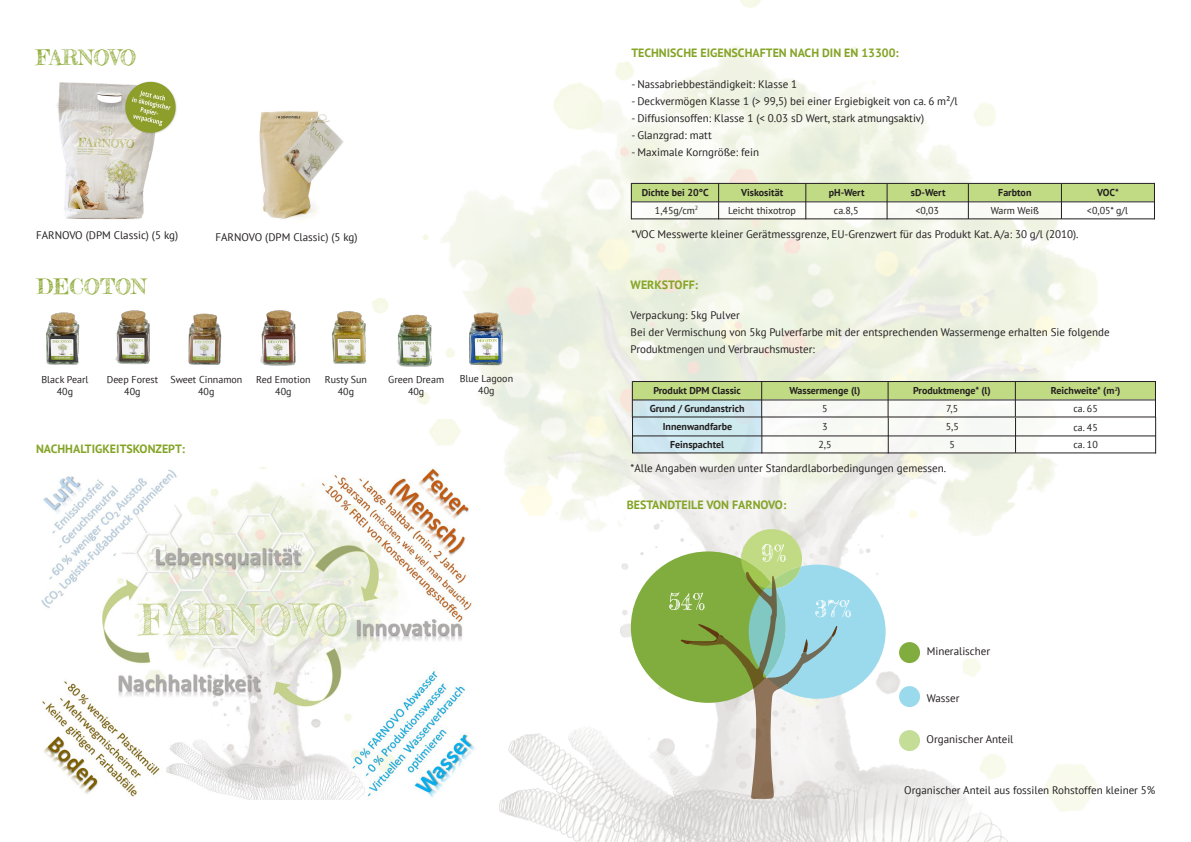
<style>
.page{position:relative;width:1191px;height:842px;background:#fff}
.page>*{position:absolute;margin:0;border:0;box-sizing:border-box;transform-origin:0 0}
.t1{font:21px "Frederickathe Great";color:#84a426}
.t2{font:700 12px "PT Sans";color:#84a426}
.t3{font:11px/17px "PT Sans";color:#231f20}
.t4{font:10px "PT Sans";color:#231f20}
.t5{font:700 10px "PT Sans";color:#231f20}
.t6{font:6px "PT Sans";color:#231f20}
.t7{font:700 5px "PT Sans";color:#231f20}
</style>
<div class="page">
<img style="left:336px;top:0;width:805px;height:842px">
<div style="left:632px;top:400px;width:130px;height:53px;background:#cde9ee"></div>
<div style="left:761px;top:418px;width:395px;height:18px;background:#f9faf6"></div>
<img style="left:57px;top:81px;width:120px;height:139px">
<img style="left:259px;top:89px;width:97px;height:142px">
<img style="left:448px;top:305px;width:74px;height:70px">
<img style="left:188px;top:313px;width:34px;height:52px">
<img style="left:332px;top:301px;width:53px;height:70px">
<img style="left:385px;top:297px;width:64px;height:74px">
<img style="left:260px;top:310px;width:36px;height:56px">
<img style="left:46px;top:312px;width:34px;height:53px">
<img style="left:115px;top:310px;width:35px;height:55px">
<div style="left:631px;top:184px;width:523px;height:17px;background:#c1db84"></div>
<div style="left:631px;top:201px;width:523px;height:18px;background:linear-gradient(to right,#f8faf4,#fdfdfc)"></div>
<hr style="left:631px;top:218px;width:523px;height:1px;background:#231f20">
<hr style="left:631px;top:183px;width:524px;height:1px;background:#231f20">
<hr style="left:631px;top:201px;width:523px;height:1px;background:#231f20">
<hr style="left:631px;top:183px;width:1px;height:36px;background:#231f20">
<hr style="left:1154px;top:183px;width:1px;height:36px;background:#231f20">
<hr style="left:718px;top:183px;width:1px;height:36px;background:#231f20">
<hr style="left:805px;top:183px;width:1px;height:36px;background:#231f20">
<hr style="left:886px;top:184px;width:1px;height:35px;background:#231f20">
<hr style="left:968px;top:184px;width:1px;height:35px;background:#231f20">
<hr style="left:1061px;top:183px;width:1px;height:36px;background:#231f20">
<div style="left:401px;top:458px;width:84px;height:252px;background:#fff"></div>
<div style="left:37px;top:467px;width:462px;height:332px;background:#fff"></div>
<img style="left:41px;top:467px;width:434px;height:332px">
<div style="left:899px;top:642px;width:21px;height:21px;background:#81ad3f;border-radius:50%"></div>
<div style="left:899px;top:730px;width:21px;height:21px;background:#c4de97;border-radius:50%"></div>
<div style="left:899px;top:686px;width:21px;height:21px;background:#9bdaec;border-radius:50%"></div>
<div style="left:631px;top:551px;width:154px;height:152px;background:#81ad3f;border-radius:50%"></div>
<svg style="left:669px;top:529px;width:216px;height:270px"></svg>
<div style="left:632px;top:382px;width:523px;height:17px;background:#c1db84"></div>
<div style="left:761px;top:399px;width:395px;height:18px;background:linear-gradient(to right,#f6f7f3,#fcfdfc)"></div>
<hr style="left:632px;top:416px;width:523px;height:1px;background:#231f20">
<hr style="left:632px;top:381px;width:524px;height:1px;background:#231f20">
<hr style="left:632px;top:399px;width:523px;height:1px;background:#231f20">
<hr style="left:632px;top:381px;width:1px;height:36px;background:#231f20">
<hr style="left:1155px;top:381px;width:1px;height:36px;background:#231f20">
<hr style="left:761px;top:381px;width:1px;height:36px;background:#231f20">
<hr style="left:887px;top:382px;width:1px;height:35px;background:#231f20">
<hr style="left:1014px;top:382px;width:1px;height:35px;background:#231f20">
<div style="left:761px;top:435px;width:395px;height:18px;background:linear-gradient(to right,#f7f8f3,#fefefe)"></div>
<hr style="left:632px;top:452px;width:524px;height:1px;background:#231f20">
<hr style="left:632px;top:435px;width:524px;height:1px;background:#231f20">
<hr style="left:632px;top:417px;width:1px;height:36px;background:#231f20">
<hr style="left:1155px;top:417px;width:1px;height:36px;background:#231f20">
<hr style="left:761px;top:417px;width:1px;height:36px;background:#231f20">
<hr style="left:887px;top:418px;width:1px;height:35px;background:#231f20">
<hr style="left:1015px;top:418px;width:1px;height:35px;background:#231f20">
<p class="t1" style="left:36px;top:44px;width:102px">FARNOVO</p>
<p class="t2" style="left:631px;top:45px;width:269px">TECHNISCHE EIGENSCHAFTEN NACH DIN EN 13300:</p>
<p class="t3" style="left:631px;top:75px;width:167px">- Nassabriebbeständigkeit: Klasse 1</p>
<p class="t3" style="left:631px;top:92px;width:328px">- Deckvermögen Klasse 1 (&gt; 99,5) bei einer Ergiebigkeit von ca. 6 m²/l</p>
<p class="t3" style="left:631px;top:109px;width:294px">- Diffusionsoffen: Klasse 1 (&lt; 0.03 sD Wert, stark atmungsaktiv)</p>
<p class="t3" style="left:631px;top:126px;width:82px">- Glanzgrad: matt</p>
<p class="t3" style="left:631px;top:143px;width:129px">- Maximale Korngröße: fein</p>
<p class="t5" style="left:641px;top:186px;width:68px">Dichte bei 20°C</p>
<p class="t5" style="left:741px;top:186px;width:43px">Viskosität</p>
<p class="t5" style="left:829px;top:186px;width:37px">pH-Wert</p>
<p class="t5" style="left:911px;top:186px;width:36px">sD-Wert</p>
<p class="t5" style="left:998px;top:186px;width:35px">Farbton</p>
<p class="t5" style="left:1097px;top:186px;width:23px">VOC*</p>
<p class="t4" style="left:655px;top:204px;width:42px">1,45g/cm</p>
<p class="t6" style="left:695px;top:204px;width:5px">2</p>
<p class="t4" style="left:728px;top:204px;width:69px">Leicht thixotrop</p>
<p class="t4" style="left:834px;top:204px;width:26px">ca.8,5</p>
<p class="t4" style="left:915px;top:204px;width:25px">&lt;0,03</p>
<p class="t4" style="left:990px;top:204px;width:50px">Warm Weiß</p>
<p class="t4" style="left:1087px;top:204px;width:43px">&lt;0,05* g/l</p>
<p class="t3" style="left:36px;top:227px;width:144px">FARNOVO (DPM Classic) (5 kg)</p>
<p class="t3" style="left:215px;top:228px;width:144px">FARNOVO (DPM Classic) (5 kg)</p>
<p class="t3" style="left:631px;top:226px;width:448px">*VOC Messwerte kleiner Gerätmessgrenze, EU-Grenzwert für das Produkt Kat. A/a: 30 g/l (2010).</p>
<p class="t1" style="left:37px;top:273px;width:112px">DECOTON</p>
<p class="t2" style="left:630px;top:277px;width:69px">WERKSTOFF:</p>
<p class="t3" style="left:630px;top:306px;width:111px">Verpackung: 5kg Pulver</p>
<p class="t3" style="left:630px;top:323px;width:480px">Bei der Vermischung von 5kg Pulverfarbe mit der entsprechenden Wassermenge erhalten Sie folgende<br>Produktmengen und Verbrauchsmuster:</p>
<p class="t4" style="left:41px;top:373px;width:48px">Black Pearl</p>
<p class="t4" style="left:57px;top:385px;width:18px">40g</p>
<p class="t4" style="left:107px;top:373px;width:53px">Deep Forest</p>
<p class="t4" style="left:124px;top:385px;width:18px">40g</p>
<p class="t4" style="left:170px;top:373px;width:73px">Sweet Cinnamon</p>
<p class="t4" style="left:198px;top:385px;width:18px">40g</p>
<p class="t4" style="left:256px;top:373px;width:56px">Red Emotion</p>
<p class="t4" style="left:275px;top:385px;width:18px">40g</p>
<p class="t4" style="left:325px;top:373px;width:43px">Rusty Sun</p>
<p class="t4" style="left:338px;top:385px;width:18px">40g</p>
<p class="t4" style="left:388px;top:373px;width:57px">Green Dream</p>
<p class="t4" style="left:408px;top:385px;width:18px">40g</p>
<p class="t4" style="left:460px;top:372px;width:55px">Blue Lagoon</p>
<p class="t4" style="left:478px;top:384px;width:18px">40g</p>
<p class="t2" style="left:36px;top:441px;width:151px">NACHHALTIGKEITSKONZEPT:</p>
<p class="t5" style="left:653px;top:384px;width:89px">Produkt DPM Classic</p>
<p class="t5" style="left:789px;top:384px;width:73px">Wassermenge (l)</p>
<p class="t5" style="left:913px;top:384px;width:79px">Produktmenge* (l)</p>
<p class="t5" style="left:1051px;top:384px;width:71px">Reichweite* (m )</p>
<p class="t5" style="left:649px;top:402px;width:96px">Grund / Grundanstrich</p>
<p class="t4" style="left:822px;top:402px;width:7px">5</p>
<p class="t7" style="left:1114px;top:386px;width:4px">2</p>
<p class="t4" style="left:1073px;top:402px;width:26px">ca. 65</p>
<p class="t4" style="left:1073px;top:421px;width:26px">ca. 45</p>
<p class="t4" style="left:1073px;top:439px;width:26px">ca. 10</p>
<p class="t4" style="left:946px;top:402px;width:14px">7,5</p>
<p class="t4" style="left:945px;top:420px;width:15px">5,5</p>
<p class="t4" style="left:949px;top:439px;width:7px">5</p>
<p class="t4" style="left:822px;top:420px;width:7px">3</p>
<p class="t4" style="left:818px;top:439px;width:15px">2,5</p>
<p class="t5" style="left:662px;top:420px;width:71px">Innenwandfarbe</p>
<p class="t5" style="left:670px;top:438px;width:56px">Feinspachtel</p>
<p class="t3" style="left:630px;top:459px;width:317px">*Alle Angaben wurden unter Standardlaborbedingungen gemessen.</p>
<p class="t2" style="left:626px;top:497px;width:161px">BESTANDTEILE VON FARNOVO:</p>
<p class="t3" style="left:926px;top:643px;width:65px">Mineralischer</p>
<p class="t3" style="left:926px;top:689px;width:34px">Wasser</p>
<p class="t3" style="left:926px;top:731px;width:88px">Organischer Anteil</p>
<p class="t3" style="left:904px;top:781px;width:253px">Organischer Anteil aus fossilen Rohstoffen kleiner 5%</p>
</div>
